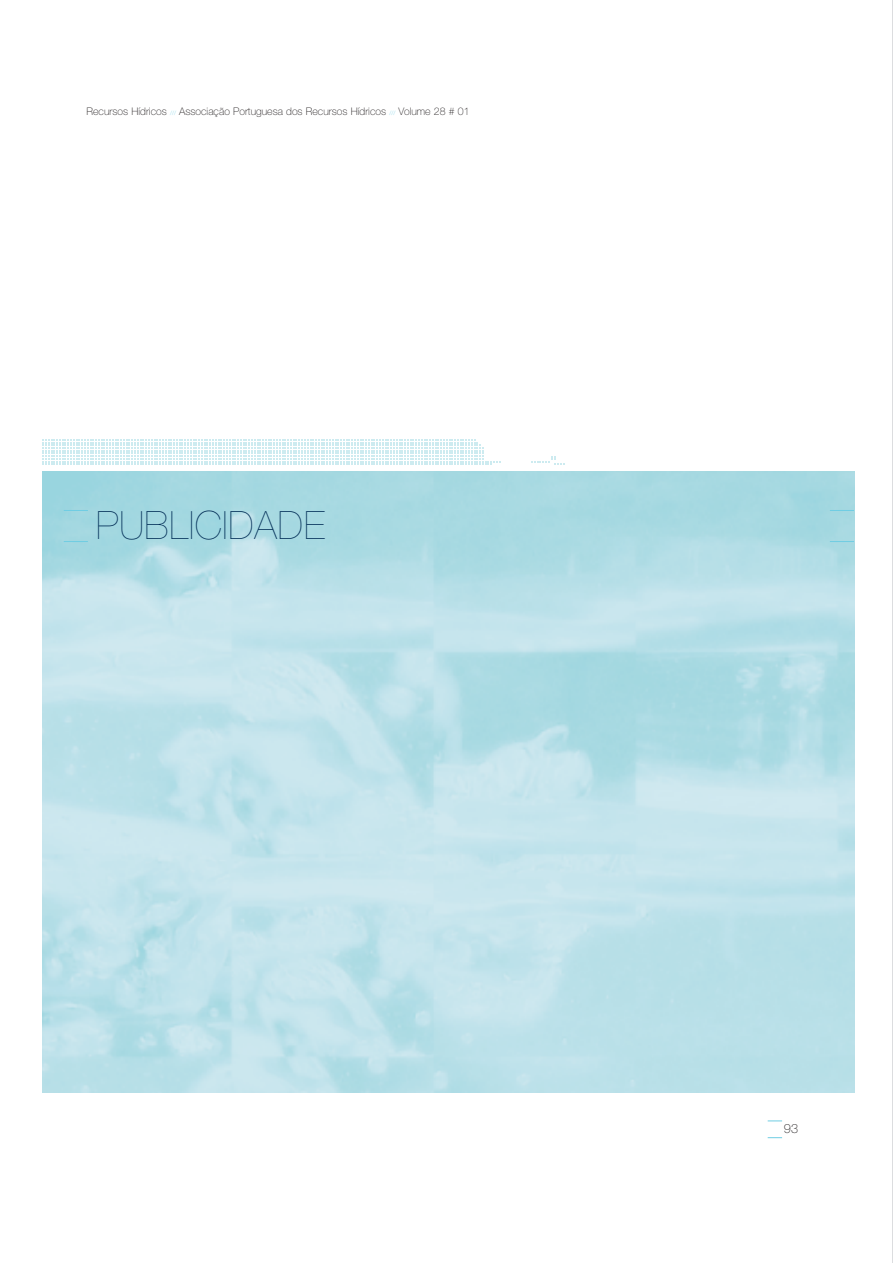
<style>
.page{position:relative;width:893px;height:1263px;background:#fff}
.page>*{position:absolute;margin:0;border:0;box-sizing:border-box;transform-origin:0 0}
.t1{font:200 39px "Helvetica Neue";letter-spacing:.02em;color:#002c55}
.t2{font:100 12.75px "Helvetica Neue";color:#231f20}
.t3{font:100 10.5px "Helvetica Neue";color:#231f20}
.s1{font-size:6px;color:#70cde3}
</style>
<div class="page">
<svg style="left:768px;top:1121px;width:14px;height:1px"></svg>
<svg style="left:768px;top:1137px;width:14px;height:1px"></svg>
<svg style="left:43px;top:439px;width:457px;height:26px"></svg>
<svg style="left:531px;top:456px;width:33px;height:9px"></svg>
<svg style="left:64px;top:510px;width:24px;height:1px"></svg>
<svg style="left:64px;top:541px;width:24px;height:1px"></svg>
<hr style="left:892px;top:0;width:1px;height:1263px;background:#bbbdc0">
<svg style="left:830px;top:510px;width:24px;height:1px"></svg>
<svg style="left:830px;top:541px;width:24px;height:1px"></svg>
<p class="t3" style="left:87px;top:108px;width:384px">Recursos Hídricos <span class="s1">///</span> Associação Portuguesa dos Recursos Hídricos <span class="s1">///</span> Volume 28 # 01</p>
<h1 class="t1" style="left:96px;top:511px;width:230px">PUBLICIDADE</h1>
<p class="t2" style="left:784px;top:1124px;width:16px">93</p>
</div>
